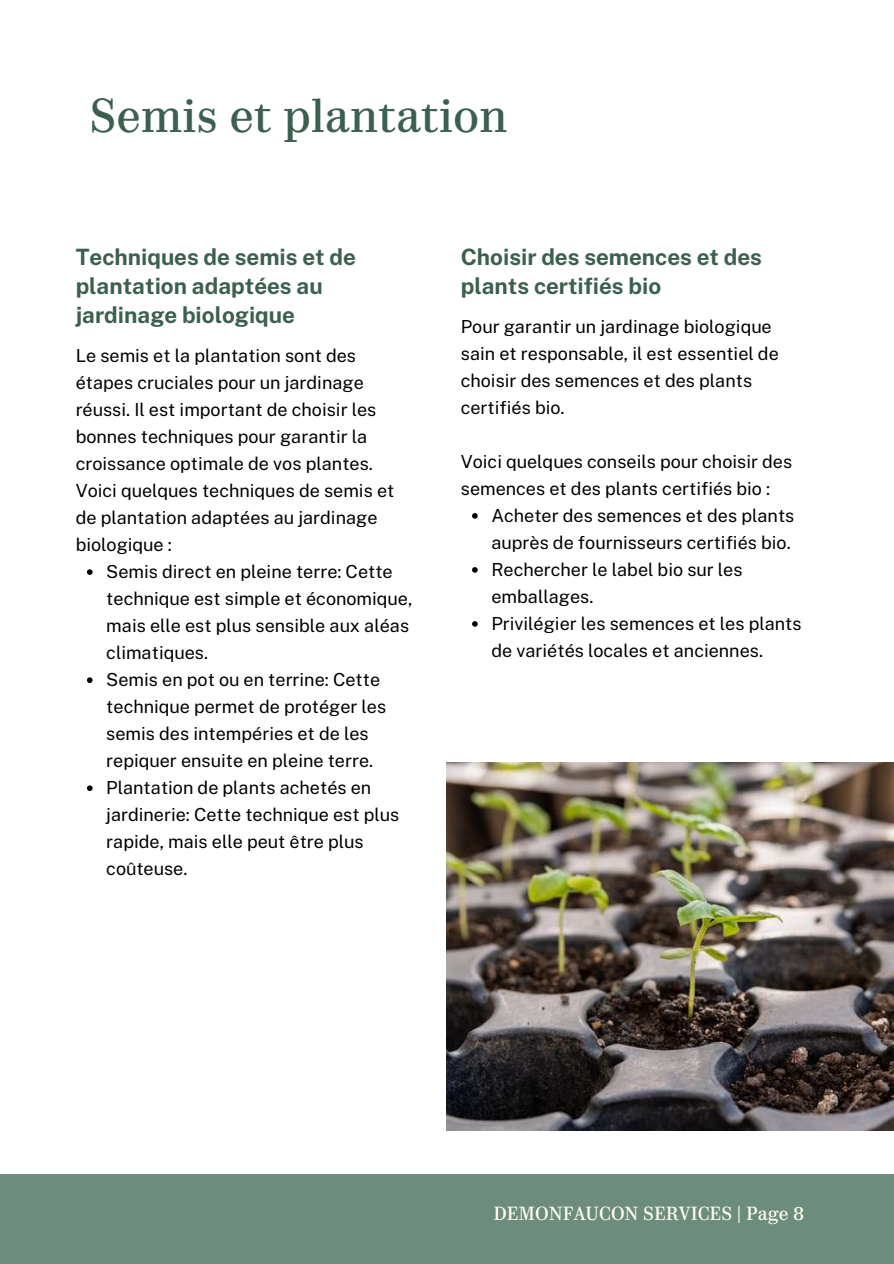
<style>
.page{position:relative;width:894px;height:1264px;background:#fff}
.page>*{position:absolute;margin:0;border:0;box-sizing:border-box;transform-origin:0 0}
.t1{font:45px "Parmigiano Piccolo HL";color:#3b604f}
.t2{font:700 22.5px/29.2px "Public Sans";color:#3b604f}
.t3{font:18px/27px "Public Sans";color:#000001}
.t4{font:18px "Parmigiano Piccolo HL";color:#ffffef}
</style>
<div class="page">
<div style="left:0;top:1174px;width:893px;height:89px;background:#6c8c7d"></div>
<img style="left:446px;top:762px;width:447px;height:368px">
<svg style="left:472px;top:513px;width:5px;height:5px"></svg>
<svg style="left:472px;top:567px;width:5px;height:5px"></svg>
<svg style="left:472px;top:621px;width:5px;height:5px"></svg>
<svg style="left:87px;top:569px;width:6px;height:6px"></svg>
<svg style="left:87px;top:677px;width:6px;height:6px"></svg>
<svg style="left:87px;top:785px;width:6px;height:6px"></svg>
<h1 class="t1" style="left:89px;top:87px;width:419px">Semis et plantation</h1>
<p class="t2" style="left:76px;top:242px;width:281px">Techniques de semis et de plantation adaptées au jardinage biologique</p>
<p class="t3" style="left:76px;top:342px;width:320px">Le semis et la plantation sont des étapes cruciales pour un jardinage réussi. Il est important de choisir les bonnes techniques pour garantir la croissance optimale de vos plantes.<br>Voici quelques techniques de semis et de plantation adaptées au jardinage biologique :</p>
<p class="t3" style="left:106px;top:558px;width:307px">Semis direct en pleine terre: Cette technique est simple et économique, mais elle est plus sensible aux aléas climatiques.<br>Semis en pot ou en terrine: Cette technique permet de protéger les semis des intempéries et de les repiquer ensuite en pleine terre.<br>Plantation de plants achetés en jardinerie: Cette technique est plus rapide, mais elle peut être plus coûteuse.</p>
<p class="t2" style="left:460px;top:242px;width:302px">Choisir des semences et des plants certifiés bio</p>
<p class="t3" style="left:460px;top:313px;width:319px">Pour garantir un jardinage biologique sain et responsable, il est essentiel de choisir des semences et des plants certifiés bio.</p>
<p class="t3" style="left:460px;top:448px;width:333px">Voici quelques conseils pour choisir des semences et des plants certifiés bio :</p>
<p class="t3" style="left:491px;top:502px;width:312px">Acheter des semences et des plants auprès de fournisseurs certifiés bio.<br>Rechercher le label bio sur les emballages.<br>Privilégier les semences et les plants de variétés locales et anciennes.</p>
<p class="t4" style="left:493px;top:1202px;width:312px">DEMONFAUCON SERVICES | Page 8</p>
</div>
